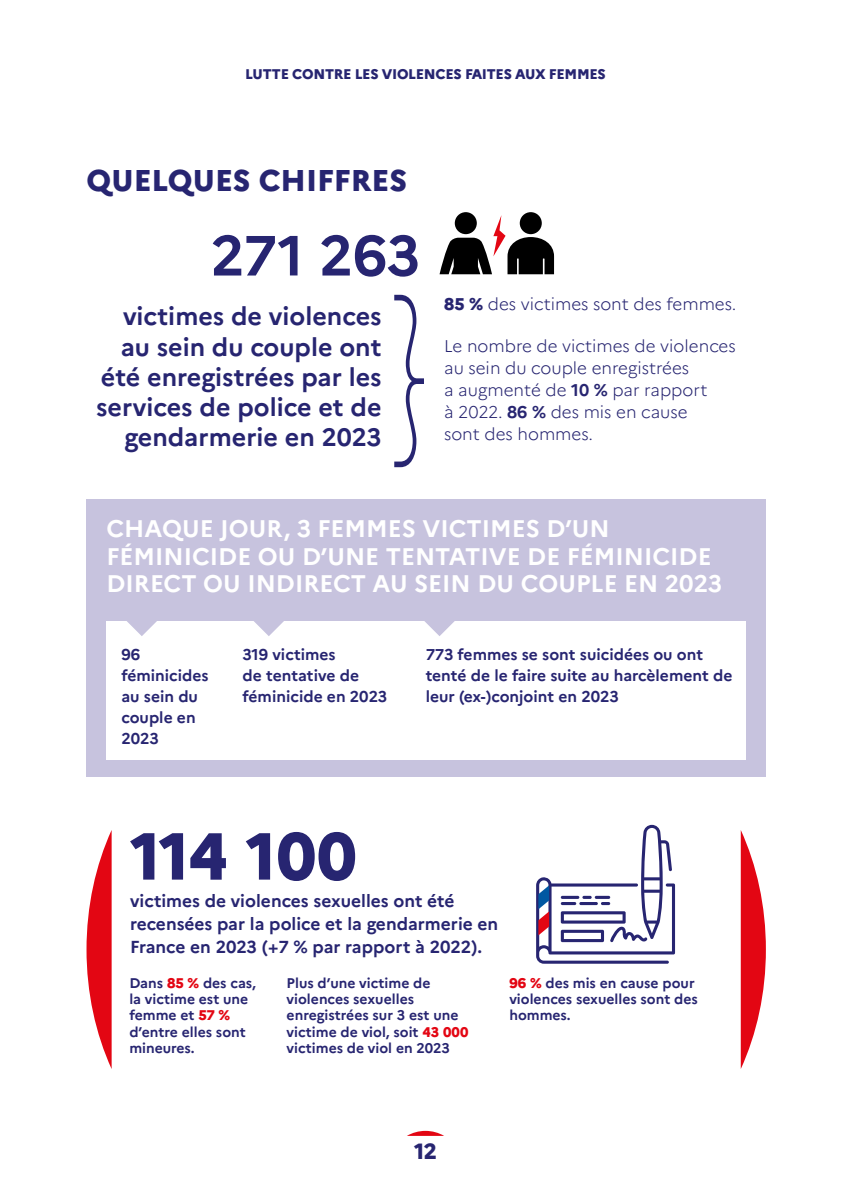
<style>
.page{position:relative;width:851px;height:1191px;background:#fff}
.page>*{position:absolute;margin:0;border:0;box-sizing:border-box;transform-origin:0 0}
.t1{font:800 66.2px "Marianne";letter-spacing:-.01em;color:#272571}
.t2{font:700 56.4px "Marianne";letter-spacing:-.005em;color:#272571}
.t3{font:800 30px "Marianne";color:#272571}
.t4{font:700 25.2px/30.2px "Marianne";color:#272571;text-align:right}
.t5{font:700 24px/27.6px "Marianne";color:#fff}
.t6{font:800 22px "Marianne";color:#272571}
.t7{font:700 17.4px/23.2px "Marianne";color:#272571}
.t8{font:300 17px/22px "Marianne";color:#272571}
.t9{font:700 15.6px/20.8px "Marianne";color:#272571}
.t10{font:700 14px/16px "Marianne";color:#272571}
.t11{font:800 14px "Marianne";letter-spacing:-.02em;color:#272571}
.s1{font-weight:800}
.s2{font-weight:700}
.s3{font-weight:800;color:#e30613}
</style>
<div class="page">
<svg style="left:408px;top:1130px;width:35px;height:5px"></svg>
<svg style="left:394px;top:295px;width:30px;height:172px"></svg>
<svg style="left:86px;top:830px;width:26px;height:239px"></svg>
<svg style="left:740px;top:830px;width:25px;height:239px"></svg>
<svg style="left:519px;top:212px;width:22px;height:22px"></svg>
<svg style="left:454px;top:212px;width:22px;height:22px"></svg>
<svg style="left:439px;top:215px;width:115px;height:59px"></svg>
<svg style="left:536px;top:825px;width:139px;height:138px"></svg>
<div style="left:86px;top:499px;width:679px;height:278px;background:#c7c3de"></div>
<div style="left:106px;top:622px;width:639px;height:138px;background:#fff"></div>
<svg style="left:115px;top:621px;width:53px;height:15px"></svg>
<svg style="left:242px;top:621px;width:53px;height:15px"></svg>
<svg style="left:413px;top:621px;width:53px;height:15px"></svg>
<p class="t11" style="left:245px;top:66px;width:362px">LUTTE CONTRE LES VIOLENCES FAITES AUX FEMMES</p>
<h3 class="t3" style="left:86px;top:162px;width:322px">QUELQUES CHIFFRES</h3>
<h2 class="t2" style="left:211px;top:221px;width:211px">271 263</h2>
<h3 class="t4" style="left:96px;top:301px;width:287px">victimes de violences au sein du couple ont été enregistrées par les services de police et de gendarmerie en 2023</h3>
<p class="t8" style="left:444px;top:293px;width:294px"><span class="s1">85 %</span> des victimes sont des femmes.</p>
<p class="t8" style="left:444px;top:334px;width:293px">Le nombre de victimes de violences au sein du couple enregistrées<br>a augmenté de <span class="s2">10 %</span> par rapport<br>à 2022. <span class="s2">86 %</span> des mis en cause<br>sont des hommes.</p>
<h3 class="t5" style="left:106px;top:514px;width:617px">CHAQUE JOUR, 3 FEMMES VICTIMES D’UN<br>FÉMINICIDE OU D’UNE TENTATIVE DE FÉMINICIDE<br>DIRECT OU INDIRECT AU SEIN DU COUPLE EN 2023</h3>
<p class="t9" style="left:121px;top:644px;width:89px">96 féminicides au sein du couple en<br>2023</p>
<p class="t9" style="left:242px;top:644px;width:146px">319 victimes<br>de tentative de féminicide en 2023</p>
<p class="t9" style="left:425px;top:644px;width:308px">773 femmes se sont suicidées ou ont tenté de le faire suite au harcèlement de leur (ex-)conjoint en 2023</p>
<h1 class="t1" style="left:130px;top:815px;width:228px">114 100</h1>
<p class="t7" style="left:130px;top:889px;width:369px">victimes de violences sexuelles ont été recensées par la police et la gendarmerie en<br>France en 2023 (+7 % par rapport à 2022).</p>
<p class="t10" style="left:129px;top:975px;width:128px">Dans <span class="s3">85 %</span> des cas, la victime est une femme et <span class="s3">57 % </span>d’entre elles sont mineures.</p>
<p class="t10" style="left:286px;top:975px;width:183px">Plus d’une victime de violences sexuelles enregistrées sur 3 est une victime de viol, soit <span class="s3">43 000 </span>victimes de viol en 2023</p>
<p class="t10" style="left:509px;top:975px;width:190px"><span class="s3">96 %</span> des mis en cause pour violences sexuelles sont des hommes.</p>
<h3 class="t6" style="left:414px;top:1138px;width:24px">12</h3>
</div>
